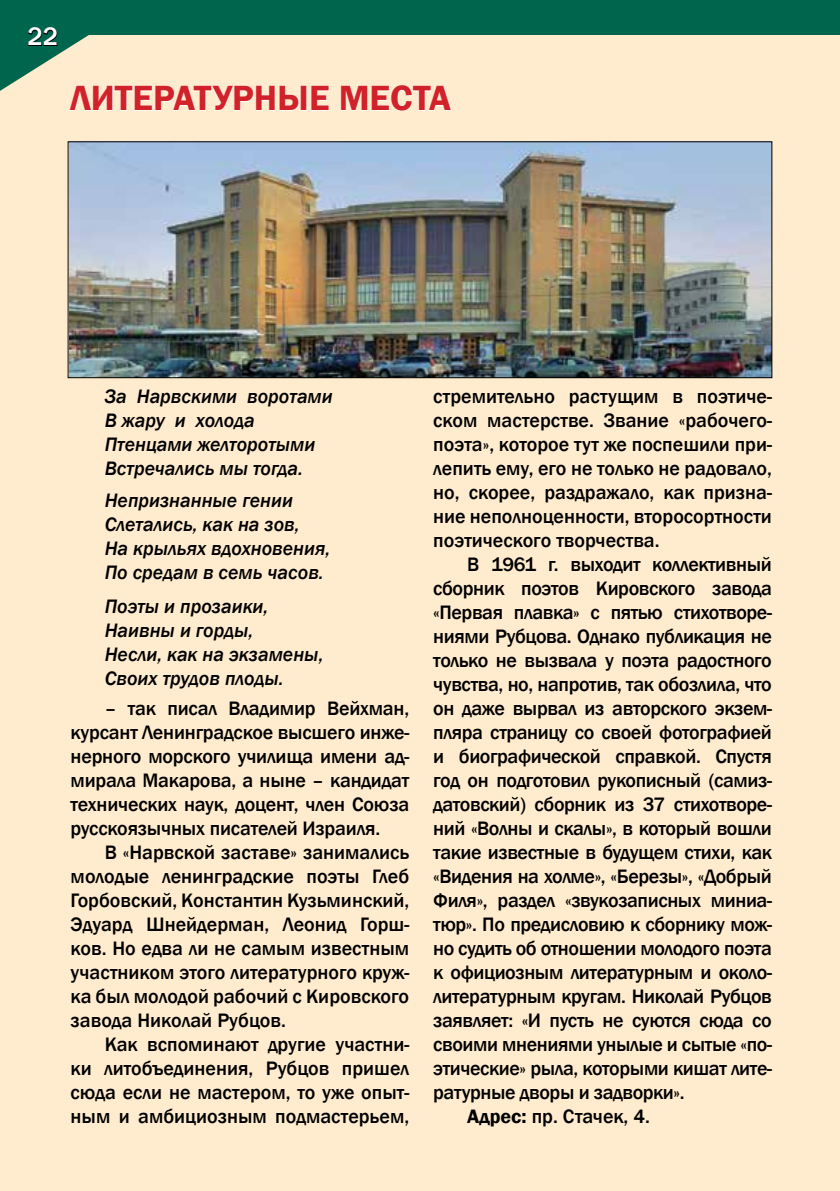
<style>
.page{position:relative;width:840px;height:1191px;background:#fff}
.page>*{position:absolute;margin:0;border:0;box-sizing:border-box;transform-origin:0 0}
.t1{font:600 36px "Franklin Gothic";color:#d22229}
.t2{font:500 26px "Franklin Gothic";color:#fff}
.t3{font:500 20px/24px "Franklin Gothic";letter-spacing:-.02em;color:#000;text-align:justify}
.t4{font:italic 500 20px/24px "Franklin Gothic";color:#000}
.t5{font:500 20px "Franklin Gothic";color:#000}
.s1{font-weight:600}
</style>
<div class="page">
<div style="left:0;top:34px;width:839px;height:1157px;background:#ffebcd"></div>
<div style="left:0;top:0;width:839px;height:34px;background:#00654d"></div>
<svg style="left:0;top:27px;width:329px;height:84px"></svg>
<svg style="left:340px;top:85px;width:112px;height:27px"></svg>
<img style="left:70px;top:143px;width:700px;height:233px">
<div style="left:68px;top:141px;width:704px;height:237px;border:1px solid #000"></div>
<h2 class="t2" style="left:28px;top:21px;width:32px">22</h2>
<h1 class="t1" style="left:71px;top:76px;width:382px">ЛИТЕРАТУРНЫЕ МЕСТА</h1>
<p class="t4" style="left:105px;top:384px;width:229px">За Нарвскими воротами<br>В жару и холода<br>Птенцами желторотыми<br>Встречались мы тогда.</p>
<p class="t4" style="left:105px;top:488px;width:227px">Непризнанные гении<br>Слетались, как на зов,<br>На крыльях вдохновения,<br>По средам в семь часов.</p>
<p class="t4" style="left:105px;top:594px;width:220px">Поэты и прозаики,<br>Наивны и горды,<br>Несли, как на экзамены,<br>Своих трудов плоды.</p>
<p class="t3" style="left:71px;top:696px;width:340px;text-indent:34px">– так писал Владимир Вейхман, курсант Ленинградское высшего инже&shy;нерного морского училища имени ад&shy;мирала Макарова, а ныне – кандидат технических наук, доцент, член Союза русскоязычных писателей Израиля.</p>
<p class="t3" style="left:71px;top:840px;width:340px;text-indent:34px">В «Нарвской заставе» занимались молодые ленинградские поэты Глеб Горбовский, Константин Кузьминский, Эдуард Шнейдерман, Леонид Горш&shy;ков. Но едва ли не самым известным участником этого литературного круж&shy;ка был молодой рабочий с Кировского завода Николай Рубцов.</p>
<p class="t3" style="left:71px;top:1032px;width:340px;text-indent:34px">Как вспоминают другие участни&shy;ки литобъединения, Рубцов пришел сюда если не мастером, то уже опыт&shy;ным и амбициозным подмастерьем,</p>
<p class="t3" style="left:433px;top:384px;width:340px">стремительно растущим в поэтиче&shy;ском мастерстве. Звание «рабочего&shy;поэта», которое тут же поспешили при&shy;лепить ему, его не только не радовало, но, скорее, раздражало, как призна&shy;ние неполноценности, второсортности поэтического творчества.</p>
<p class="t3" style="left:467px;top:552px;width:306px">В 1961 г. выходит коллективный</p>
<p class="t3" style="left:433px;top:576px;width:340px">сборник поэтов Кировского завода</p>
<p class="t3" style="left:433px;top:600px;width:340px">«Первая плавка» с пятью стихотворе-</p>
<p class="t3" style="left:433px;top:624px;width:340px">ниями Рубцова. Однако публикация не</p>
<p class="t3" style="left:433px;top:648px;width:340px">только не вызвала у поэта радостного</p>
<p class="t3" style="left:433px;top:672px;width:340px">чувства, но, напротив, так обозлила, что</p>
<p class="t3" style="left:433px;top:696px;width:340px">он даже вырвал из авторского экзем-</p>
<p class="t3" style="left:433px;top:720px;width:340px">пляра страницу со своей фотографией</p>
<p class="t3" style="left:433px;top:744px;width:340px">и биографической справкой. Спустя</p>
<p class="t3" style="left:433px;top:768px;width:340px">год он подготовил рукописный (самиз-</p>
<p class="t3" style="left:433px;top:792px;width:340px">датовский) сборник из 37 стихотворе-</p>
<p class="t3" style="left:433px;top:816px;width:340px">ний «Волны и скалы», в который вошли</p>
<p class="t3" style="left:433px;top:840px;width:340px">такие известные в будущем стихи, как</p>
<p class="t3" style="left:433px;top:864px;width:340px">«Видения на холме», «Березы», «Добрый</p>
<p class="t3" style="left:433px;top:888px;width:340px">Филя», раздел «звукозаписных миниа-</p>
<p class="t3" style="left:433px;top:912px;width:340px">тюр». По предисловию к сборнику мож-</p>
<p class="t3" style="left:433px;top:936px;width:340px">но судить об отношении молодого поэта</p>
<p class="t3" style="left:433px;top:960px;width:340px">к официозным литературным и около-</p>
<p class="t3" style="left:433px;top:984px;width:340px">литературным кругам. Николай Рубцов</p>
<p class="t3" style="left:433px;top:1008px;width:340px">заявляет: «И пусть не суются сюда со</p>
<p class="t3" style="left:433px;top:1032px;width:340px">своими мнениями унылые и сытые «по-</p>
<p class="t3" style="left:433px;top:1056px;width:340px">этические» рыла, которыми кишат лите-</p>
<p class="t3" style="left:433px;top:1080px;width:253px">ратурные дворы и задворки».</p>
<p class="t5" style="left:467px;top:1103px;width:184px"><span class="s1">Адрес:</span> пр. Стачек, 4.</p>
</div>
